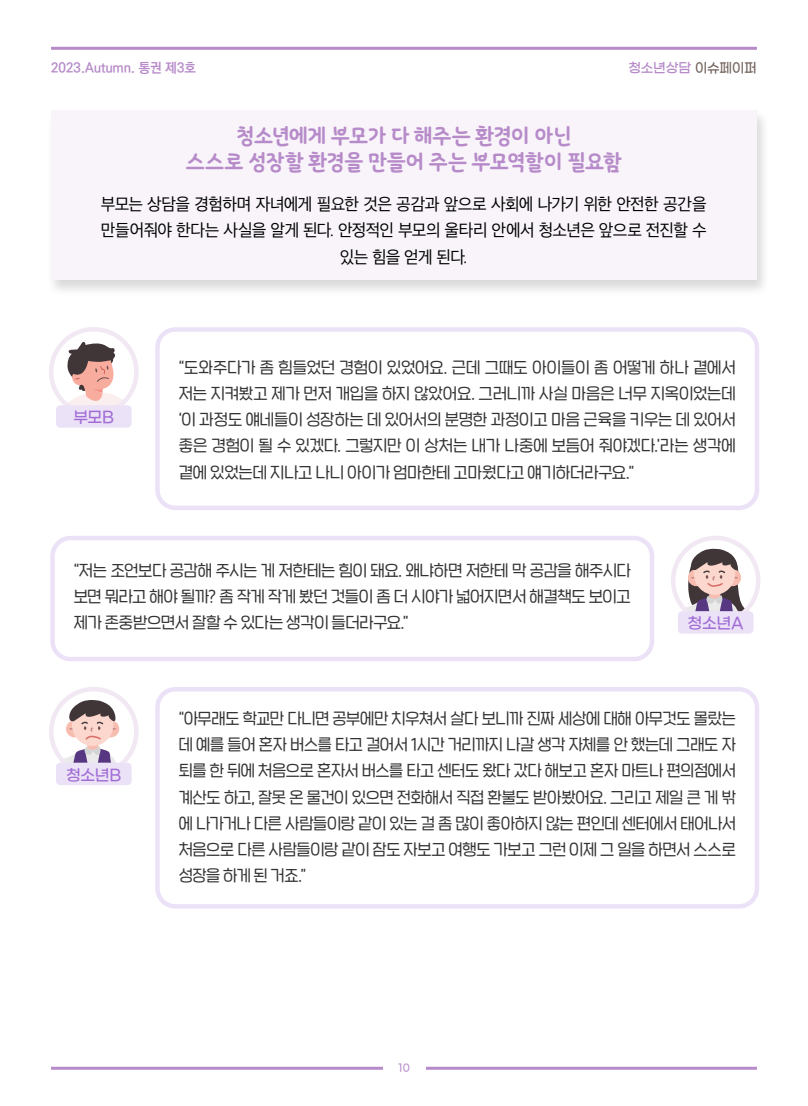
<style>
.page{position:relative;width:808px;height:1106px;background:#fff}
.page>*{position:absolute;margin:0;border:0;box-sizing:border-box;transform-origin:0 0}
.t1{font:22.5px/25.5px "SD Dunggulrim 2 d Bd";letter-spacing:-.065em;color:#b78bc9;text-align:center;scale:.96 1}
.t2{font:16.5px/26.2px "SD Gothic Neoa d Rg";letter-spacing:-.04em;color:#000;text-align:center;scale:.96 1}
.t3{font:15.75px/26.2px "SD Nemony 2 b Basic Lt";letter-spacing:-.01em;color:#333;text-align:justify}
.t4{font:500 15.75px "Gmarket Sans";letter-spacing:-.025em;color:#a16dd5}
.t5{font:700 13.5px "Ko Pub World Dotum";letter-spacing:-.01em;color:#b78bc9}
.t6{font:13.5px "Gmarket Sans TTF Medium";letter-spacing:-.025em;color:#b78bc9}
.t7{font:10.5px "Gmarket Sans TTF Medium";color:#b78bc9}
.s1{color:#75645d}
</style>
<div class="page">
<hr style="left:51px;top:47px;width:706px;height:3px;background:#b78bc9">
<hr style="left:51px;top:1066px;width:706px;height:3px;background:#b78bc9">
<div style="left:383px;top:1054px;width:42px;height:30px;background:#fff"></div>
<svg style="left:673px;top:548px;width:84px;height:74px"></svg>
<div style="left:671px;top:535px;width:89px;height:90px;border:4px solid #f1e8f4;border-radius:50%"></div>
<svg style="left:52px;top:341px;width:82px;height:64px"></svg>
<div style="left:49px;top:327px;width:90px;height:90px;border:4px solid #f1e8f4;border-radius:50%"></div>
<svg style="left:51px;top:700px;width:83px;height:62px"></svg>
<div style="left:49px;top:687px;width:90px;height:89px;border:4px solid #f1e8f4;border-radius:50%"></div>
<div style="left:46px;top:109px;width:724px;height:187px;background:#000;opacity:.15"></div>
<div style="left:51px;top:111px;width:705px;height:169px;background:#f8f4fa"></div>
<div style="left:155px;top:327px;width:604px;height:183px;border:4px solid #ece2f7;border-radius:18px"></div>
<div style="left:56px;top:405px;width:76px;height:23px;background:#ece2f7;border-radius:4px"></div>
<div style="left:50px;top:536px;width:604px;height:125px;border:4px solid #ece2f7;border-radius:18px"></div>
<div style="left:678px;top:611px;width:75px;height:22px;background:#ece2f7;border-radius:4px"></div>
<div style="left:155px;top:687px;width:604px;height:221px;border:4px solid #ece2f7;border-radius:18px"></div>
<div style="left:56px;top:762px;width:76px;height:23px;background:#ece2f7;border-radius:4px"></div>
<p class="t5" style="left:51px;top:58px;width:147px">2023.Autumn. 통권 제3호</p>
<p class="t6" style="left:628px;top:61px;width:130px">청소년상담 <span class="s1">이슈페이퍼</span></p>
<h1 class="t1" style="left:185px;top:123px;width:456px">청소년에게 부모가 다 해주는 환경이 아닌<br>스스로 성장할 환경을 만들어 주는 부모역할이 필요함</h1>
<p class="t2" style="left:101px;top:191px;width:632px">부모는 상담을 경험하며 자녀에게 필요한 것은 공감과 앞으로 사회에 나가기 위한 안전한 공간을 만들어줘야 한다는 사실을 알게 된다. 안정적인 부모의 울타리 안에서 청소년은 앞으로 전진할 수 있는 힘을 얻게 된다.</p>
<p class="t4" style="left:73px;top:409px;width:42px">부모B</p>
<p class="t3" style="left:179px;top:353px;width:559px">“도와주다가 좀 힘들었던 경험이 있었어요. 근데 그때도 아이들이 좀 어떻게 하나 곁에서 저는 지켜봤고 제가 먼저 개입을 하지 않았어요. 그러니까 사실 마음은 너무 지옥이었는데 ‘이 과정도 얘네들이 성장하는 데 있어서의 분명한 과정이고 마음 근육을 키우는 데 있어서 좋은 경험이 될 수 있겠다. 그렇지만 이 상처는 내가 나중에 보듬어 줘야겠다.’라는 생각에 곁에 있었는데 지나고 나니 아이가 엄마한테 고마웠다고 얘기하더라구요.”</p>
<p class="t3" style="left:74px;top:556px;width:559px">“저는 조언보다 공감해 주시는 게 저한테는 힘이 돼요. 왜냐하면 저한테 막 공감을 해주시다 보면 뭐라고 해야 될까? 좀 작게 작게 봤던 것들이 좀 더 시야가 넓어지면서 해결책도 보이고 제가 존중받으면서 잘할 수 있다는 생각이 들더라구요.”</p>
<p class="t4" style="left:688px;top:614px;width:58px">청소년A</p>
<p class="t4" style="left:66px;top:766px;width:57px">청소년B</p>
<p class="t3" style="left:179px;top:704px;width:559px">“아무래도 학교만 다니면 공부에만 치우쳐서 살다 보니까 진짜 세상에 대해 아무것도 몰랐는 데 예를 들어 혼자 버스를 타고 걸어서 1시간 거리까지 나갈 생각 자체를 안 했는데 그래도 자 퇴를 한 뒤에 처음으로 혼자서 버스를 타고 센터도 왔다 갔다 해보고 혼자 마트나 편의점에서 계산도 하고, 잘못 온 물건이 있으면 전화해서 직접 환불도 받아봤어요. 그리고 제일 큰 게 밖 에 나가거나 다른 사람들이랑 같이 있는 걸 좀 많이 좋아하지 않는 편인데 센터에서 태어나서 처음으로 다른 사람들이랑 같이 잠도 자보고 여행도 가보고 그런 이제 그 일을 하면서 스스로 성장을 하게 된 거죠.”</p>
<p class="t7" style="left:398px;top:1062px;width:13px">10</p>
</div>
